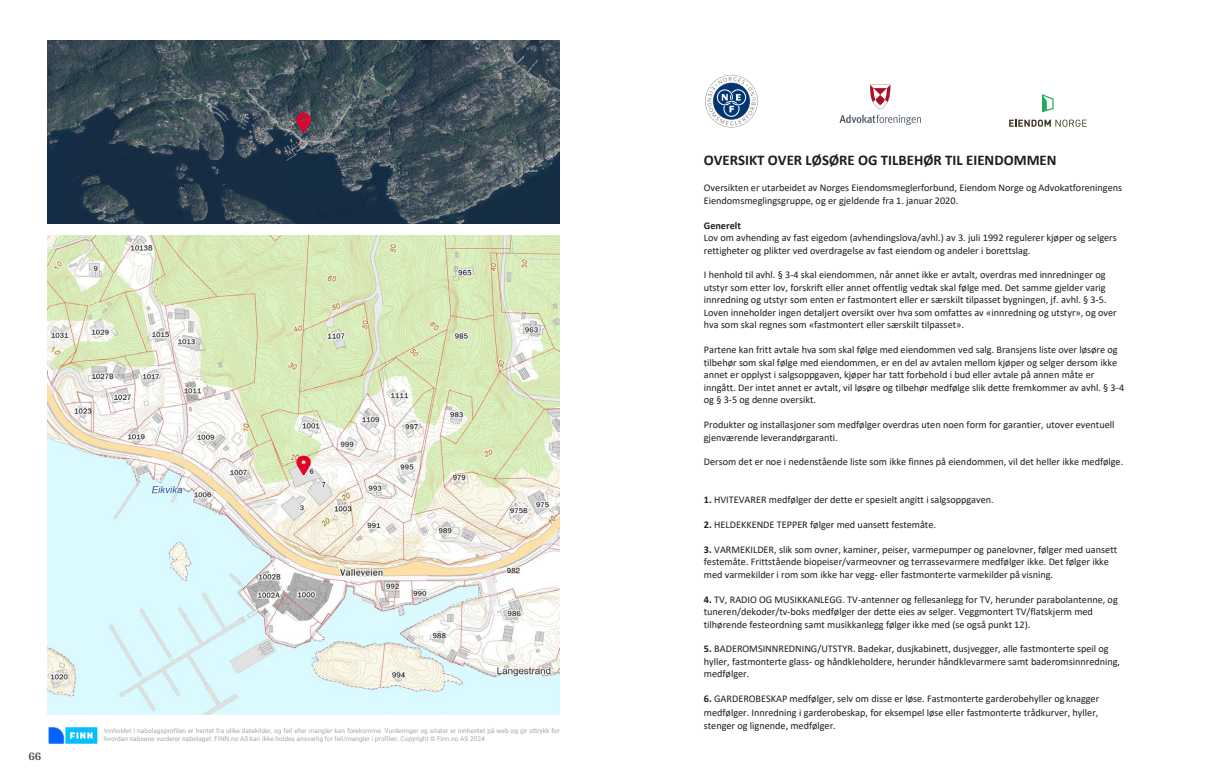
<style>
.page{position:relative;width:1219px;height:782px;background:#fff}
.page>*{position:absolute;margin:0;border:0;box-sizing:border-box;transform-origin:0 0}
.t1{font:700 14.8px "Calibri";color:#1d1d1b}
.t2{font:700 12px "Arya";color:#414749}
.t3{font:10.2px/12.5px "Calibri";color:#1d1d1b}
.t4{font:700 10.2px "Calibri";letter-spacing:-.005em;color:#1d1d1b}
.t5{font:6.6px/8.6px "Roboto";color:#a8a8a8}
.s1{font-weight:700}
</style>
<div class="page">
<img style="left:47px;top:40px;width:513px;height:184px">
<img style="left:47px;top:235px;width:513px;height:479px">
<img style="left:48px;top:727px;width:50px;height:16px">
<svg style="left:706px;top:75px;width:51px;height:52px"></svg>
<svg style="left:707px;top:77px;width:49px;height:48px"></svg>
<svg style="left:839px;top:85px;width:82px;height:40px"></svg>
<svg style="left:1042px;top:94px;width:11px;height:18px"></svg>
<svg style="left:1009px;top:120px;width:78px;height:7px"></svg>
<p class="t2" style="left:28px;top:749px;width:15px">66</p>
<p class="t5" style="left:104px;top:725px;width:457px">Innholdet i nabolagsprofilen er hentet fra ulike datakilder, og feil eller mangler kan forekomme. Vurderinger og sitater er innhentet på web og gir uttrykk for hvordan naboene vurderer nabolaget. FINN.no AS kan ikke holdes ansvarlig for feil/mangler i profilen. Copyright © Finn.no AS 2024</p>
<h1 class="t1" style="left:704px;top:150px;width:354px">OVERSIKT OVER LØSØRE OG TILBEHØR TIL EIENDOMMEN</h1>
<p class="t3" style="left:704px;top:181px;width:420px">Oversikten er utarbeidet av Norges Eiendomsmeglerforbund, Eiendom Norge og Advokatforeningens<br>Eiendomsmeglingsgruppe, og er gjeldende fra 1. januar 2020.</p>
<p class="t4" style="left:704px;top:218px;width:39px">Generelt</p>
<p class="t3" style="left:704px;top:231px;width:414px">Lov om avhending av fast eigedom (avhendingslova/avhl.) av 3. juli 1992 regulerer kjøper og selgers rettigheter og plikter ved overdragelse av fast eiendom og andeler i borettslag.</p>
<p class="t3" style="left:704px;top:268px;width:414px">I henhold til avhl. § 3-4 skal eiendommen, når annet ikke er avtalt, overdras med innredninger og utstyr som etter lov, forskrift eller annet offentlig vedtak skal følge med. Det samme gjelder varig innredning og utstyr som enten er fastmontert eller er særskilt tilpasset bygningen, jf. avhl. § 3-5.<br>Loven inneholder ingen detaljert oversikt over hva som omfattes av «innredning og utstyr», og over hva som skal regnes som «fastmontert eller særskilt tilpasset».</p>
<p class="t3" style="left:704px;top:343px;width:422px">Partene kan fritt avtale hva som skal følge med eiendommen ved salg. Bransjens liste over løsøre og tilbehør som skal følge med eiendommen, er en del av avtalen mellom kjøper og selger dersom ikke annet er opplyst i salgsoppgaven, kjøper har tatt forbehold i bud eller avtale på annen måte er inngått. Der intet annet er avtalt, vil løsøre og tilbehør medfølge slik dette fremkommer av avhl. § 3-4 og § 3-5 og denne oversikt.</p>
<p class="t3" style="left:704px;top:418px;width:412px">Produkter og installasjoner som medfølger overdras uten noen form for garantier, utover eventuell gjenværende leverandørgaranti.</p>
<p class="t3" style="left:704px;top:455px;width:421px">Dersom det er noe i nedenstående liste som ikke finnes på eiendommen, vil det heller ikke medfølge.</p>
<p class="t3" style="left:704px;top:492px;width:292px"><span class="s1">1.</span> HVITEVARER medfølger der dette er spesielt angitt i salgsoppgaven.</p>
<p class="t3" style="left:704px;top:517px;width:234px"><span class="s1">2.</span> HELDEKKENDE TEPPER følger med uansett festemåte.</p>
<p class="t3" style="left:704px;top:542px;width:415px"><span class="s1">3.</span> VARMEKILDER, slik som ovner, kaminer, peiser, varmepumper og panelovner, følger med uansett festemåte. Frittstående biopeiser/varmeovner og terrassevarmere medfølger ikke. Det følger ikke med varmekilder i rom som ikke har vegg- eller fastmonterte varmekilder på visning.</p>
<p class="t3" style="left:704px;top:592px;width:416px"><span class="s1">4.</span> TV, RADIO OG MUSIKKANLEGG. TV-antenner og fellesanlegg for TV, herunder parabolantenne, og tuneren/dekoder/tv-boks medfølger der dette eies av selger. Veggmontert TV/flatskjerm med tilhørende festeordning samt musikkanlegg følger ikke med (se også punkt 12).</p>
<p class="t3" style="left:704px;top:642px;width:418px"><span class="s1">5.</span> BADEROMSINNREDNING/UTSTYR. Badekar, dusjkabinett, dusjvegger, alle fastmonterte speil og hyller, fastmonterte glass- og håndkleholdere, herunder håndklevarmere samt baderomsinnredning, medfølger.</p>
<p class="t3" style="left:704px;top:691px;width:397px;line-height:14.1px"><span class="s1">6.</span> GARDEROBESKAP medfølger, selv om disse er løse. Fastmonterte garderobehyller og knagger medfølger. Innredning i garderobeskap, for eksempel løse eller fastmonterte trådkurver, hyller,</p>
<p class="t3" style="left:704px;top:718px;width:134px">stenger og lignende, medfølger.</p>
</div>
